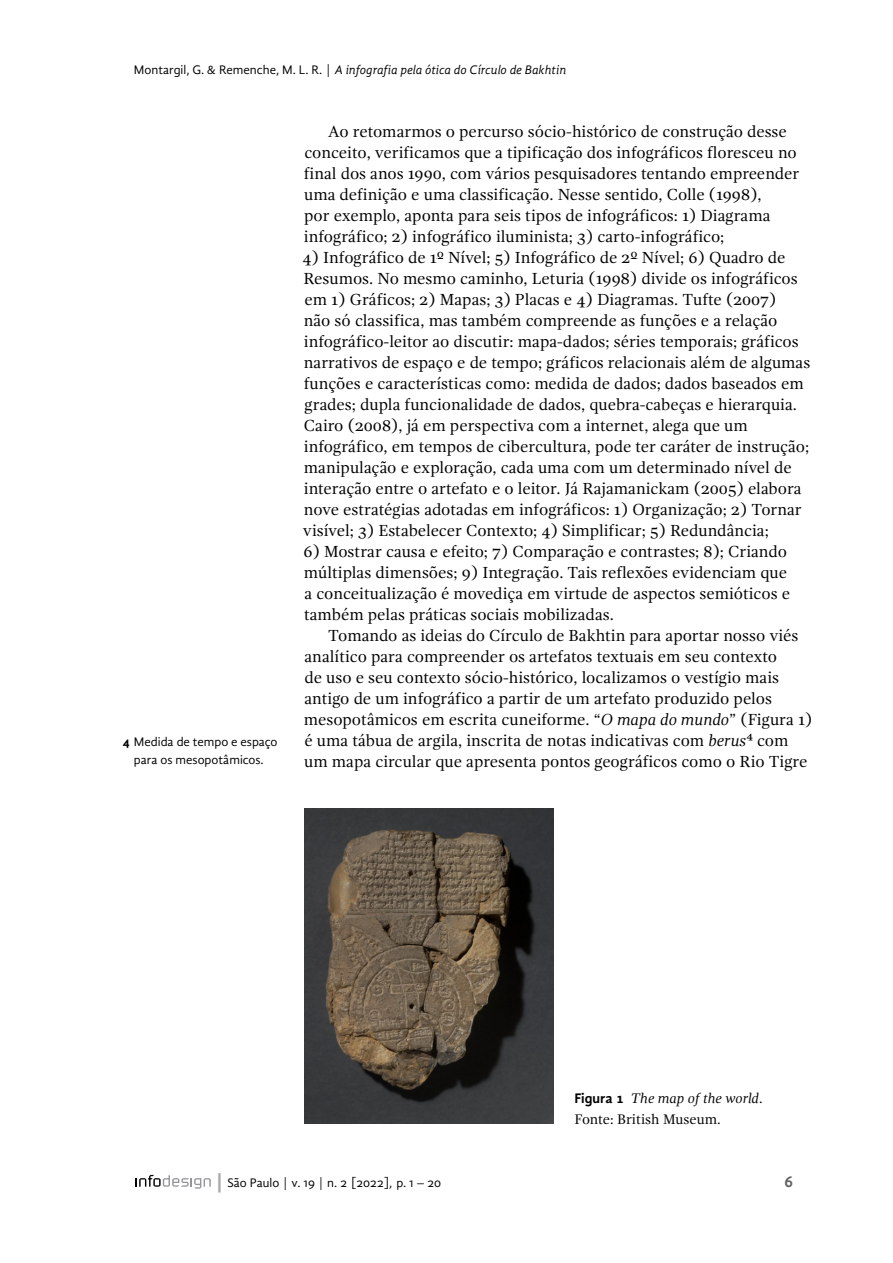
<style>
.page{position:relative;width:893px;height:1263px;background:#fff}
.page>*{position:absolute;margin:0;border:0;box-sizing:border-box;transform-origin:0 0}
.t1{font:16.5px/21px "Gandhi Serif";color:#000}
.t2{font:700 16.5px "Gandhi Sans";color:#636466}
.t3{font:14.25px/21px "Gandhi Serif";color:#000}
.t4{font:12.75px/18px "Gandhi Sans";color:#000;text-align:center}
.t5{font:italic 12.75px "Gandhi Sans";color:#000}
.s1{font-family:"Gandhi Sans Regular 2";font-style:normal}
.s2{font-weight:700}
.s3{font-style:italic}
.s4{font-family:"Gandhi Sans";font-weight:700}
.s5{font-size:19.2px;color:#a7a9ac}
</style>
<div class="page">
<svg style="left:136px;top:1175px;width:75px;height:13px"></svg>
<img style="left:304px;top:809px;width:249px;height:315px">
<p class="t5" style="left:134px;top:62px;width:434px"><span class="s1">Montargil, G. &amp; Remenche, M. L. R. |</span> A infografia pela ótica do Círculo de Bakhtin</p>
<p class="t4" style="left:123px;top:732px;width:156px"><span class="s2">4</span> Medida de tempo e espaço para os mesopotâmicos.</p>
<p class="t1" style="left:304px;top:121px;width:497px;text-indent:24px">Ao retomarmos o percurso sócio-histórico de construção desse conceito, verificamos que a tipificação dos infográficos floresceu no final dos anos 1990, com vários pesquisadores tentando empreender uma definição e uma classificação. Nesse sentido, Colle (1998),<br>por exemplo, aponta para seis tipos de infográficos: 1) Diagrama infográfico; 2) infográfico iluminista; 3) carto-infográfico;</p>
<p class="t1" style="left:303px;top:247px;width:509px">4) Infográfico de 1º Nível; 5) Infográfico de 2º Nível; 6) Quadro de Resumos. No mesmo caminho, Leturia (1998) divide os infográficos em 1) Gráficos; 2) Mapas; 3) Placas e 4) Diagramas. Tufte (2007)<br>não só classifica, mas também compreende as funções e a relação infográfico-leitor ao discutir: mapa-dados; séries temporais; gráficos narrativos de espaço e de tempo; gráficos relacionais além de algumas funções e características como: medida de dados; dados baseados em grades; dupla funcionalidade de dados, quebra-cabeças e hierarquia.<br>Cairo (2008), já em perspectiva com a internet, alega que um infográfico, em tempos de cibercultura, pode ter caráter de instrução; manipulação e exploração, cada uma com um determinado nível de interação entre o artefato e o leitor. Já Rajamanickam (2005) elabora nove estratégias adotadas em infográficos: 1) Organização; 2) Tornar visível; 3) Estabelecer Contexto; 4) Simplificar; 5) Redundância;</p>
<p class="t1" style="left:303px;top:541px;width:488px">6) Mostrar causa e efeito; 7) Comparação e contrastes; 8); Criando múltiplas dimensões; 9) Integração. Tais reflexões evidenciam que a conceitualização é movediça em virtude de aspectos semióticos e também pelas práticas sociais mobilizadas.</p>
<p class="t1" style="left:304px;top:625px;width:510px;text-indent:24px">Tomando as ideias do Círculo de Bakhtin para aportar nosso viés analítico para compreender os artefatos textuais em seu contexto<br>de uso e seu contexto sócio-histórico, localizamos o vestígio mais antigo de um infográfico a partir de um artefato produzido pelos mesopotâmicos em escrita cuneiforme. “<span class="s3">O mapa do mundo</span>” (Figura 1) é uma tábua de argila, inscrita de notas indicativas com <span class="s3">berus</span>4 com um mapa circular que apresenta pontos geográficos como o Rio Tigre</p>
<p class="t3" style="left:574px;top:1087px;width:190px"><span class="s4">Figura 1</span> <span class="s3">The map of the world</span>.<br>Fonte: British Museum.</p>
<p class="t4" style="left:214px;top:1173px;width:229px"><span class="s5">|</span>São Paulo | v. 19 | n. 2 [2022], p. 1 – 20</p>
<p class="t2" style="left:784px;top:1171px;width:10px">6</p>
</div>
